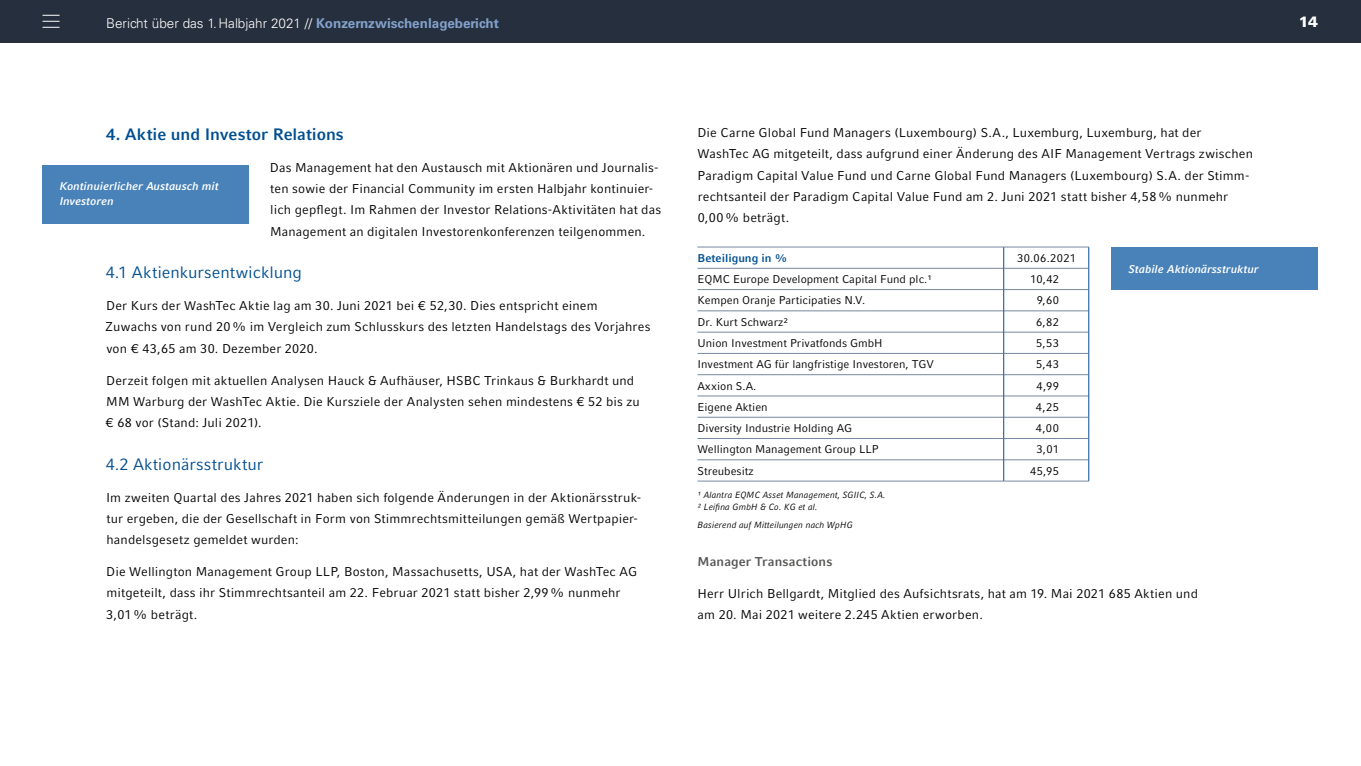
<style>
.page{position:relative;width:1361px;height:766px;background:#fff}
.page>*{position:absolute;margin:0;border:0;box-sizing:border-box;transform-origin:0 0}
.t1{font:16.5px "Compatil Fact LT Pro";color:#004f91}
.t2{font:700 16.5px "Compatil Fact LT Pro";letter-spacing:-.005em;color:#004f91}
.t3{font:900 15px "Univers LT";color:#fff}
.t4{font:300 13.5px "Univers LT";color:#fff}
.t5{font:12.75px/21.3px "Compatil Fact LT Pro";letter-spacing:.01em;color:#000}
.t6{font:700 12.75px "Compatil Fact LT Pro";letter-spacing:.01em;color:#575756}
.t7{font:11.25px "Compatil Fact LT Pro";color:#000}
.t8{font:italic 700 11.25px/14.9px "Compatil Fact LT Pro";color:#fff}
.t9{font:700 11.25px "Compatil Fact LT Pro";color:#004f91}
.t10{font:italic 9px/12px "Compatil Fact LT Pro";color:#000}
.s1{font-weight:700;color:#82a1cc}
</style>
<div class="page">
<div style="left:0;top:0;width:1361px;height:43px;background:#262f3d"></div>
<svg style="left:43px;top:15px;width:17px;height:13px"></svg>
<div style="left:43px;top:165px;width:206px;height:58px;background:#4882b8"></div>
<div style="left:1111px;top:247px;width:206px;height:42px;background:#4882b8"></div>
<hr style="left:697px;top:247px;width:306px;height:1px;background:#77889f">
<hr style="left:697px;top:268px;width:306px;height:1px;background:#77889f">
<hr style="left:697px;top:289px;width:306px;height:1px;background:#77889f">
<hr style="left:697px;top:310px;width:306px;height:1px;background:#77889f">
<hr style="left:697px;top:332px;width:306px;height:1px;background:#77889f">
<hr style="left:697px;top:353px;width:306px;height:1px;background:#77889f">
<hr style="left:697px;top:374px;width:306px;height:1px;background:#77889f">
<hr style="left:697px;top:395px;width:306px;height:1px;background:#77889f">
<hr style="left:697px;top:417px;width:306px;height:1px;background:#77889f">
<hr style="left:697px;top:438px;width:306px;height:1px;background:#77889f">
<hr style="left:697px;top:459px;width:306px;height:1px;background:#77889f">
<hr style="left:697px;top:480px;width:306px;height:1px;background:#77889f">
<svg style="left:1003px;top:247px;width:86px;height:234px"></svg>
<p class="t4" style="left:106px;top:15px;width:394px">Bericht über das 1.Halbjahr 2021 // <span class="s1">Konzernzwischenlagebericht</span></p>
<p class="t2" style="left:106px;top:124px;width:239px">4. Aktie und Investor Relations</p>
<p class="t5" style="left:270px;top:157px;width:393px">Das Management hat den Austausch mit Aktionären und Journalis&shy;ten sowie der Financial Community im ersten Halbjahr kontinuier&shy;lich gepflegt. Im Rahmen der Investor Relations-Aktivitäten hat das Management an digitalen Investorenkonferenzen teilgenommen.</p>
<p class="t1" style="left:106px;top:263px;width:198px">4.1 Aktienkursentwicklung</p>
<p class="t5" style="left:105px;top:295px;width:547px">Der Kurs der WashTec Aktie lag am 30. Juni 2021 bei € 52,30. Dies entspricht einem<br>Zuwachs von rund 20% im Vergleich zum Schlusskurs des letzten Handelstags des Vorjahres von € 43,65 am 30. Dezember 2020.</p>
<p class="t5" style="left:106px;top:369px;width:536px">Derzeit folgen mit aktuellen Analysen Hauck &amp; Aufhäuser, HSBC Trinkaus &amp; Burkhardt und<br>MM Warburg der WashTec Aktie. Die Kursziele der Analysten sehen mindestens € 52 bis zu € 68 vor (Stand: Juli 2021).</p>
<p class="t1" style="left:106px;top:454px;width:159px">4.2 Aktionärsstruktur</p>
<p class="t5" style="left:106px;top:486px;width:537px">Im zweiten Quartal des Jahres 2021 haben sich folgende Änderungen in der Aktionärsstruk&shy;tur ergeben, die der Gesellschaft in Form von Stimmrechtsmitteilungen gemäß Wertpapier&shy;handelsgesetz gemeldet wurden:</p>
<p class="t5" style="left:106px;top:561px;width:532px">Die Wellington Management Group LLP, Boston, Massachusetts, USA, hat der WashTec AG mitgeteilt, dass ihr Stimmrechtsanteil am 22. Februar 2021 statt bisher 2,99% nunmehr<br>3,01% beträgt.</p>
<p class="t8" style="left:60px;top:179px;width:161px">Kontinuierlicher Austausch mit<br>Investoren</p>
<p class="t5" style="left:697px;top:122px;width:557px">Die Carne Global Fund Managers (Luxembourg) S.A., Luxemburg, Luxemburg, hat der WashTec AG mitgeteilt, dass aufgrund einer Änderung des AIF Management Vertrags zwischen Paradigm Capital Value Fund und Carne Global Fund Managers (Luxembourg) S.A. der Stimm&shy;rechtsanteil der Paradigm Capital Value Fund am 2. Juni 2021 statt bisher 4,58% nunmehr 0,00% beträgt.</p>
<p class="t9" style="left:697px;top:251px;width:91px">Beteiligung in %</p>
<p class="t7" style="left:1017px;top:251px;width:60px">30.06.2021</p>
<p class="t7" style="left:697px;top:272px;width:236px">EQMC Europe Development Capital Fund plc.1</p>
<p class="t7" style="left:1030px;top:272px;width:30px">10,42</p>
<p class="t7" style="left:697px;top:294px;width:169px">Kempen Oranje Participaties N.V.</p>
<p class="t7" style="left:1036px;top:294px;width:24px">9,60</p>
<p class="t7" style="left:697px;top:315px;width:92px">Dr. Kurt Schwarz2</p>
<p class="t7" style="left:1036px;top:315px;width:24px">6,82</p>
<p class="t7" style="left:697px;top:336px;width:187px">Union Investment Privatfonds GmbH</p>
<p class="t7" style="left:1036px;top:336px;width:25px">5,53</p>
<p class="t7" style="left:697px;top:358px;width:238px">Investment AG für langfristige Investoren, TGV</p>
<p class="t7" style="left:1036px;top:358px;width:24px">5,43</p>
<p class="t7" style="left:697px;top:379px;width:60px">Axxion S.A.</p>
<p class="t7" style="left:1036px;top:379px;width:24px">4,99</p>
<p class="t7" style="left:697px;top:400px;width:72px">Eigene Aktien</p>
<p class="t7" style="left:1036px;top:400px;width:25px">4,25</p>
<p class="t7" style="left:697px;top:421px;width:156px">Diversity Industrie Holding AG</p>
<p class="t7" style="left:1036px;top:421px;width:25px">4,00</p>
<p class="t7" style="left:697px;top:443px;width:183px">Wellington Management Group LLP</p>
<p class="t7" style="left:1036px;top:443px;width:24px">3,01</p>
<p class="t7" style="left:697px;top:464px;width:58px">Streubesitz</p>
<p class="t7" style="left:1030px;top:464px;width:30px">45,95</p>
<p class="t10" style="left:697px;top:489px;width:190px">1 Alantra EQMC Asset Management, SGIIC, S.A.<br>2 Leifina GmbH &amp; Co. KG et al.</p>
<p class="t10" style="left:697px;top:519px;width:157px">Basierend auf Mitteilungen nach WpHG</p>
<p class="t8" style="left:1128px;top:261px;width:132px">Stabile Aktionärsstruktur</p>
<p class="t6" style="left:697px;top:553px;width:136px">Manager Transactions</p>
<p class="t5" style="left:697px;top:582px;width:502px">Herr Ulrich Bellgardt, Mitglied des Aufsichtsrats, hat am 19. Mai 2021 685 Aktien und am 20. Mai 2021 weitere 2.245 Aktien erworben.</p>
<p class="t3" style="left:1299px;top:12px;width:21px">14</p>
</div>
